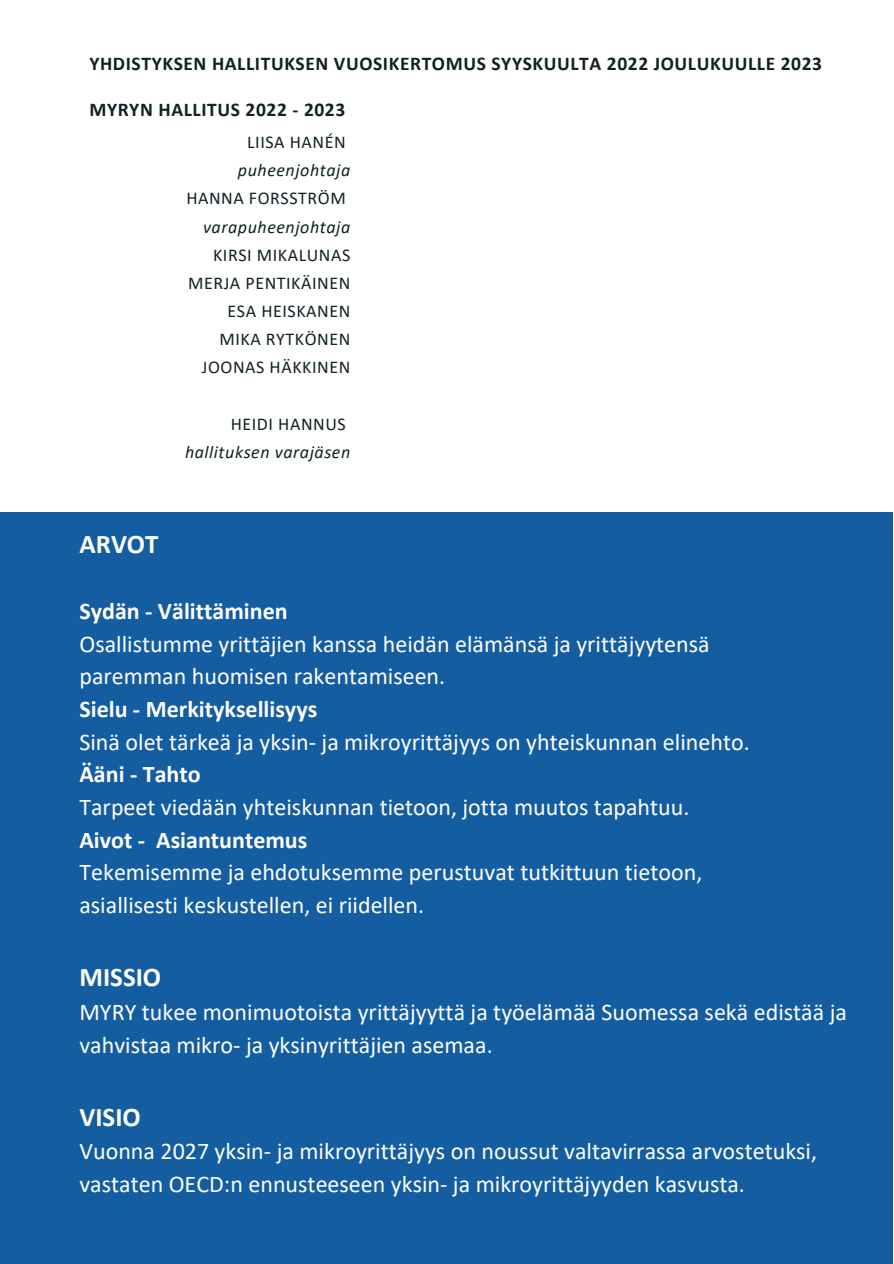
<style>
.page{position:relative;width:894px;height:1264px;background:#fff}
.page>*{position:absolute;margin:0;border:0;box-sizing:border-box;transform-origin:0 0}
.t1{font:700 27px "Calibri";color:#fff}
.t2{font:24px/32.7px "Calibri";color:#fff}
.t3{font:700 19.5px "Calibri";letter-spacing:.03em;color:#102226}
.t4{font:18px/28.2px "Calibri";letter-spacing:.03em;color:#102226;text-align:right}
.t5{font:italic 18px "Calibri";letter-spacing:.03em;color:#102226}
.s1{font-weight:700}
</style>
<div class="page">
<div style="left:0;top:512px;width:892px;height:751px;background:#145da0"></div>
<h2 class="t3" style="left:89px;top:55px;width:734px">YHDISTYKSEN HALLITUKSEN VUOSIKERTOMUS SYYSKUULTA 2022 JOULUKUULLE 2023</h2>
<h2 class="t3" style="left:89px;top:102px;width:257px">MYRYN HALLITUS 2022 - 2023</h2>
<p class="t4" style="left:247px;top:129px;width:100px">LIISA HANÉN</p>
<p class="t5" style="left:238px;top:163px;width:114px">puheenjohtaja</p>
<p class="t4" style="left:186px;top:186px;width:161px">HANNA FORSSTRÖM</p>
<p class="t5" style="left:203px;top:219px;width:149px">varapuheenjohtaja</p>
<p class="t4" style="left:188px;top:242px;width:164px">KIRSI MIKALUNAS<br>MERJA PENTIKÄINEN<br>ESA HEISKANEN<br>MIKA RYTKÖNEN<br>JOONAS HÄKKINEN</p>
<p class="t4" style="left:231px;top:411px;width:116px">HEIDI HANNUS</p>
<p class="t5" style="left:185px;top:444px;width:167px">hallituksen varajäsen</p>
<h3 class="t1" style="left:79px;top:532px;width:81px">ARVOT</h3>
<h3 class="t2" style="left:79px;top:597px;width:671px"><span class="s1">Sydän - Välittäminen<br></span>Osallistumme yrittäjien kanssa heidän elämänsä ja yrittäjyytensä paremman huomisen rakentamiseen.<br><span class="s1">Sielu - Merkityksellisyys<br></span>Sinä olet tärkeä ja yksin- ja mikroyrittäjyys on yhteiskunnan elinehto.<br><span class="s1">Ääni - Tahto<br></span>Tarpeet viedään yhteiskunnan tietoon, jotta muutos tapahtuu.<br><span class="s1">Aivot - Asiantuntemus<br></span>Tekemisemme ja ehdotuksemme perustuvat tutkittuun tietoon, asiallisesti keskustellen, ei riidellen.</h3>
<h1 class="t1" style="left:79px;top:965px;width:83px">MISSIO</h1>
<h1 class="t2" style="left:79px;top:997px;width:768px">MYRY tukee monimuotoista yrittäjyyttä ja työelämää Suomessa sekä edistää ja vahvistaa mikro- ja yksinyrittäjien asemaa.</h1>
<h2 class="t1" style="left:79px;top:1105px;width:63px">VISIO</h2>
<h2 class="t2" style="left:79px;top:1137px;width:739px">Vuonna 2027 yksin- ja mikroyrittäjyys on noussut valtavirrassa arvostetuksi, vastaten OECD:n ennusteeseen yksin- ja mikroyrittäjyyden kasvusta.</h2>
</div>
